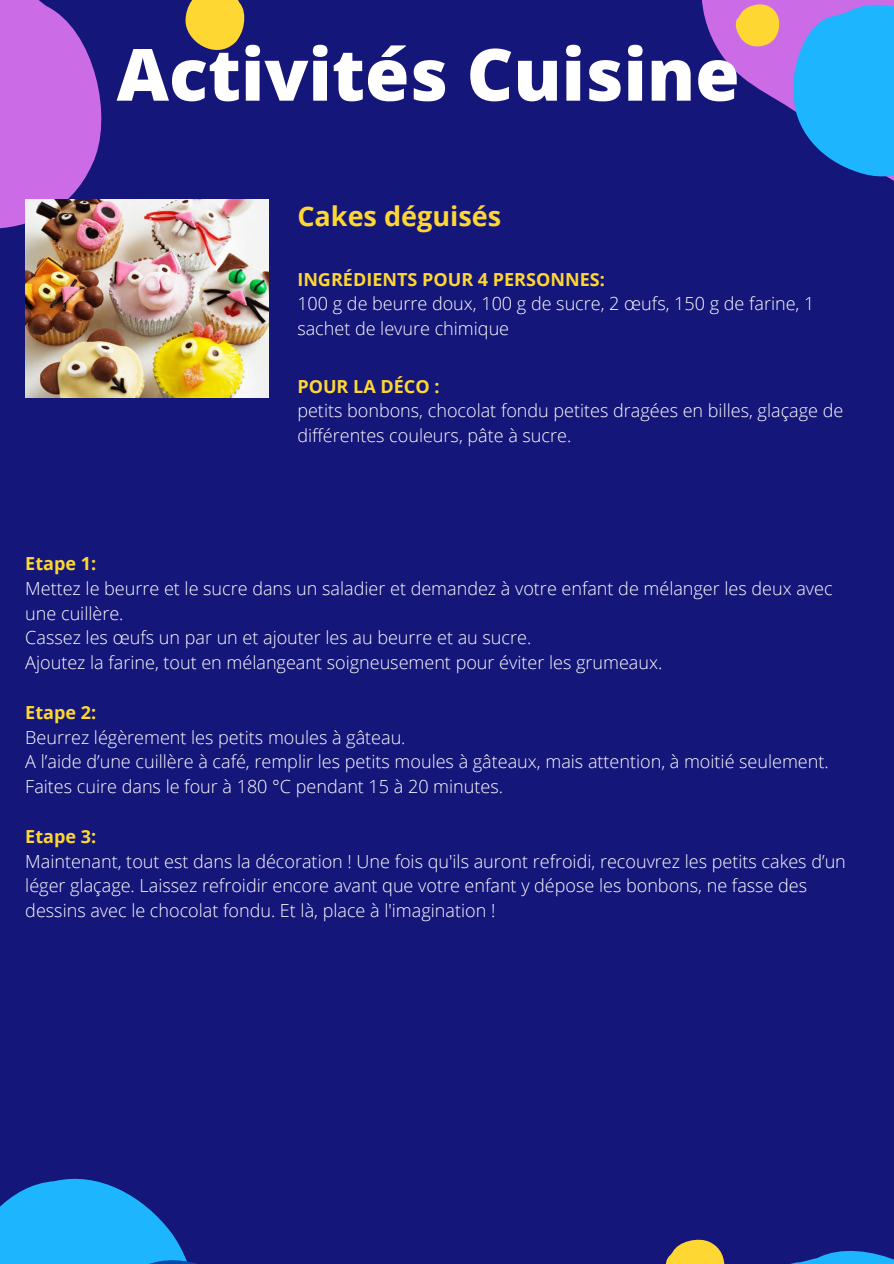
<style>
.page{position:relative;width:894px;height:1264px;background:#fff}
.page>*{position:absolute;margin:0;border:0;box-sizing:border-box;transform-origin:0 0}
.t1{font:800 72px "Open Sans";color:#fff}
.t2{font:700 27px "Open Sans";color:#ffd733}
.t3{font:300 18px/24.8px "Open Sans";color:#fff}
.t4{font:700 18px "Open Sans";color:#ffd733}
</style>
<div class="page">
<div style="left:0;top:0;width:893px;height:1263px;background:#151679"></div>
<svg style="left:0;top:0;width:102px;height:229px;background:#b05fd6"></svg>
<svg style="left:185px;top:0;width:60px;height:50px"></svg>
<svg style="left:702px;top:0;width:191px;height:180px"></svg>
<svg style="left:0;top:1178px;width:194px;height:85px"></svg>
<svg style="left:666px;top:1239px;width:227px;height:24px"></svg>
<img style="left:25px;top:199px;width:243px;height:198px">
<h1 class="t1" style="left:117px;top:24px;width:624px">Activités Cuisine</h1>
<h2 class="t2" style="left:297px;top:197px;width:205px">Cakes déguisés</h2>
<p class="t4" style="left:297px;top:266px;width:309px">INGRÉDIENTS POUR 4 PERSONNES:</p>
<p class="t3" style="left:297px;top:291px;width:518px">100 g de beurre doux, 100 g de sucre, 2 œufs, 150 g de farine, 1 sachet de levure chimique</p>
<p class="t4" style="left:297px;top:373px;width:144px">POUR LA DÉCO :</p>
<p class="t3" style="left:297px;top:398px;width:547px">petits bonbons, chocolat fondu petites dragées en billes, glaçage de différentes couleurs, pâte à sucre.</p>
<p class="t4" style="left:25px;top:551px;width:72px">Etape 1:</p>
<p class="t3" style="left:25px;top:575px;width:808px">Mettez le beurre et le sucre dans un saladier et demandez à votre enfant de mélanger les deux avec une cuillère.<br>Cassez les œufs un par un et ajouter les au beurre et au sucre.<br>Ajoutez la farine, tout en mélangeant soigneusement pour éviter les grumeaux.</p>
<p class="t4" style="left:25px;top:699px;width:72px">Etape 2:</p>
<p class="t3" style="left:25px;top:724px;width:804px">Beurrez légèrement les petits moules à gâteau.<br>A l’aide d’une cuillère à café, remplir les petits moules à gâteaux, mais attention, à moitié seulement.<br>Faites cuire dans le four à 180 °C pendant 15 à 20 minutes.</p>
<p class="t4" style="left:25px;top:823px;width:72px">Etape 3:</p>
<p class="t3" style="left:25px;top:848px;width:821px">Maintenant, tout est dans la décoration ! Une fois qu'ils auront refroidi, recouvrez les petits cakes d’un léger glaçage. Laissez refroidir encore avant que votre enfant y dépose les bonbons, ne fasse des dessins avec le chocolat fondu. Et là, place à l'imagination !</p>
</div>
